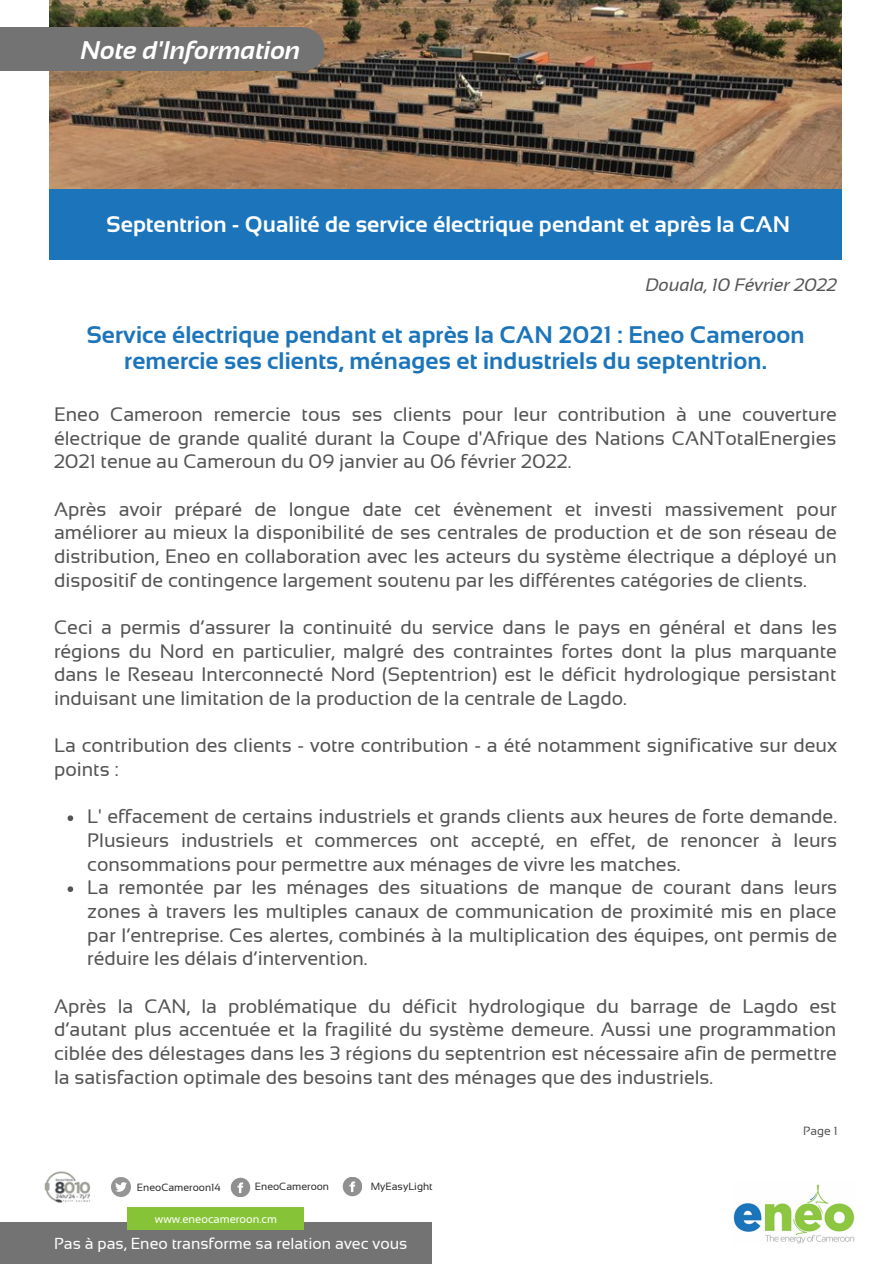
<style>
.page{position:relative;width:894px;height:1264px;background:#fff}
.page>*{position:absolute;margin:0;border:0;box-sizing:border-box;transform-origin:0 0}
.t1{font:italic 700 25.5px "Sansation";color:#fff}
.t2{font:700 24px/26px "Sansation";letter-spacing:.005em;color:#1c75bb;text-align:center}
.t3{font:700 22.5px "Sansation";letter-spacing:.005em;color:#fff}
.t4{font:19.5px/23.7px "Sansation";color:#545454;text-align:justify}
.t5{font:italic 18px "Sansation";color:#545454}
.t6{font:15.9px "Sansation";color:#fff}
.t7{font:12px "Sansation";color:#545454}
.t8{font:11.25px "Sansation";color:#fff}
.t9{font:10.5px "Sansation";color:#2e2e2e}
</style>
<div class="page">
<img style="left:733px;top:1184px;width:122px;height:60px">
<div style="left:0;top:1221px;width:431px;height:42px;background:#737373"></div>
<img style="left:111px;top:1177px;width:19px;height:19px">
<img style="left:231px;top:1177px;width:19px;height:19px">
<img style="left:44px;top:1171px;width:47px;height:32px">
<img style="left:342px;top:1177px;width:19px;height:19px">
<div style="left:127px;top:1207px;width:176px;height:23px;background:#86c336"></div>
<img style="left:49px;top:0;width:792px;height:189px">
<div style="left:0;top:27px;width:303px;height:44px;background:#737373"></div>
<div style="left:280px;top:27px;width:44px;height:44px;background:#737373;border-radius:50%"></div>
<svg style="left:68px;top:815px;width:5px;height:6px"></svg>
<svg style="left:68px;top:886px;width:5px;height:6px"></svg>
<div style="left:49px;top:189px;width:795px;height:71px;background:#1c75bb"></div>
<div style="left:841px;top:0;width:50px;height:267px;background:#fff"></div>
<p class="t1" style="left:81px;top:36px;width:221px">Note d'Information</p>
<p class="t3" style="left:106px;top:211px;width:684px">Septentrion - Qualité de service électrique pendant et après la CAN</p>
<p class="t5" style="left:645px;top:275px;width:193px">Douala, 10 Février 2022</p>
<p class="t2" style="left:87px;top:322px;width:719px">Service électrique pendant et après la CAN 2021 : Eneo Cameroon remercie ses clients, ménages et industriels du septentrion.</p>
<p class="t4" style="left:54px;top:402px;width:784px">Eneo Cameroon remercie tous ses clients pour leur contribution à une couverture électrique de grande qualité durant la Coupe d'Afrique des Nations CANTotalEnergies 2021 tenue au Cameroun du 09 janvier au 06 février 2022.</p>
<p class="t4" style="left:54px;top:497px;width:784px">Après avoir préparé de longue date cet évènement et investi massivement pour améliorer au mieux la disponibilité de ses centrales de production et de son réseau de distribution, Eneo en collaboration avec les acteurs du système électrique a déployé un dispositif de contingence largement soutenu par les différentes catégories de clients.</p>
<p class="t4" style="left:54px;top:615px;width:784px">Ceci a permis d’assurer la continuité du service dans le pays en général et dans les régions du Nord en particulier, malgré des contraintes fortes dont la plus marquante dans le Reseau Interconnecté Nord (Septentrion) est le déficit hydrologique persistant induisant une limitation de la production de la centrale de Lagdo.</p>
<p class="t4" style="left:54px;top:733px;width:784px">La contribution des clients - votre contribution - a été notamment significative sur deux points :</p>
<p class="t4" style="left:87px;top:804px;width:751px">L' effacement de certains industriels et grands clients aux heures de forte demande.<br>Plusieurs industriels et commerces ont accepté, en effet, de renoncer à leurs consommations pour permettre aux ménages de vivre les matches.</p>
<p class="t4" style="left:87px;top:875px;width:751px">La remontée par les ménages des situations de manque de courant dans leurs zones à travers les multiples canaux de communication de proximité mis en place par l’entreprise. Ces alertes, combinés à la multiplication des équipes, ont permis de réduire les délais d’intervention.</p>
<p class="t4" style="left:54px;top:993px;width:784px">Après la CAN, la problématique du déficit hydrologique du barrage de Lagdo est d’autant plus accentuée et la fragilité du système demeure. Aussi une programmation ciblée des délestages dans les 3 régions du septentrion est nécessaire afin de permettre la satisfaction optimale des besoins tant des ménages que des industriels.</p>
<p class="t9" style="left:137px;top:1181px;width:85px">EneoCameroon14</p>
<p class="t9" style="left:255px;top:1180px;width:76px">EneoCameroon</p>
<p class="t9" style="left:370px;top:1180px;width:63px">MyEasyLight</p>
<p class="t8" style="left:155px;top:1212px;width:123px">www.eneocameroon.cm</p>
<p class="t6" style="left:54px;top:1234px;width:354px">Pas à pas, Eneo transforme sa relation avec vous</p>
<p class="t7" style="left:803px;top:1124px;width:36px">Page 1</p>
</div>
